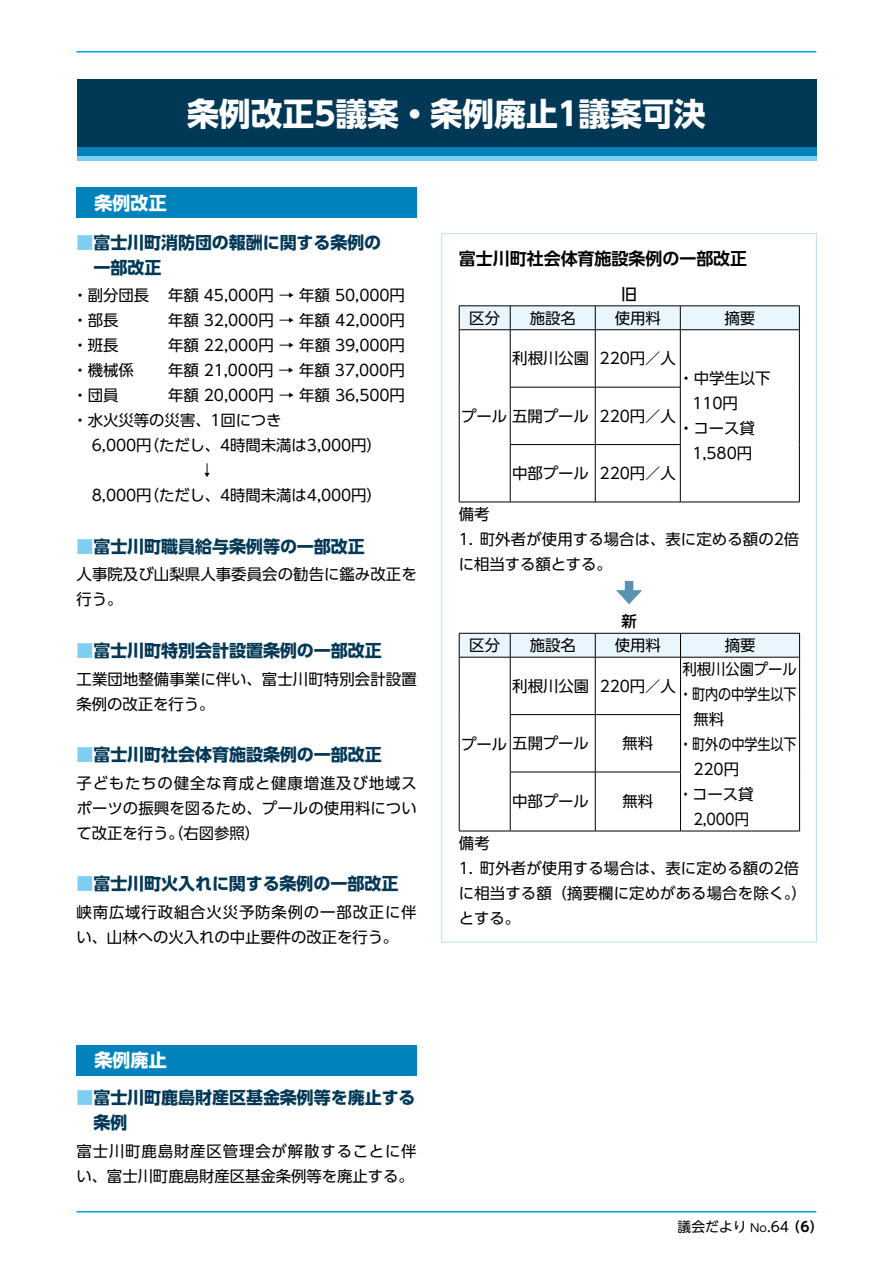
<style>
.page{position:relative;width:893px;height:1263px;background:#fff}
.page>*{position:absolute;margin:0;border:0;box-sizing:border-box;transform-origin:0 0}
.t1{font:700 31.95px "UD Shin Go Pr 6 N";color:#fff}
.t2{font:700 18px "UD Shin Go Pr 6 N";color:#fff}
.t3{font:700 16.95px/25px "UD Shin Go Pro";letter-spacing:-.005em;color:#003856}
.t4{font:700 16.95px "UD Shin Go Pro De";color:#000}
.t5{font:15.45px/25px "UD Shin Go Pr 6 N";letter-spacing:-.005em;color:#000}
.t6{font:15.45px/25px "UD Shin Go Pr 6 N";letter-spacing:.045em;color:#000}
.t7{font:15.45px/25px "UD Shin Go Pr 6 N";letter-spacing:.05em;color:#000}
.t8{font:15.45px "UD Shin Go Pr 6 N";letter-spacing:-.005em;color:#000;scale:.85 1}
.t9{font:15.45px "UD Shin Go Pr 6 N";letter-spacing:-.005em;color:#000;scale:.93 1}
.t10{font:500 15.45px "UD Shin Go Pr 6 N";color:#000}
.t11{font:13.8px "UD Shin M Go Pro";color:#000}
.t12{font:700 13.8px "UD Shin M Go Pro De";color:#000}
.t13{font:11.1px "UD Shin M Go Pro";color:#000}
.s1{color:#7ecef4}
</style>
<div class="page">
<hr style="left:77px;top:1211px;width:739px;height:1px;background:#00a0e9">
<hr style="left:77px;top:51px;width:739px;height:2px;background:#00a0e9">
<div style="left:77px;top:187px;width:340px;height:31px;background:#0082ba"></div>
<div style="left:77px;top:1045px;width:340px;height:30px;background:#0082ba"></div>
<div style="left:459px;top:306px;width:341px;height:23px;background:#eaf6fd"></div>
<hr style="left:459px;top:329px;width:51px;height:1px;background:#000">
<hr style="left:459px;top:330px;width:1px;height:57px;background:#000">
<hr style="left:510px;top:329px;width:85px;height:1px;background:#000">
<hr style="left:510px;top:330px;width:1px;height:57px;background:#000">
<hr style="left:595px;top:329px;width:85px;height:1px;background:#000">
<hr style="left:595px;top:330px;width:1px;height:57px;background:#000">
<hr style="left:680px;top:329px;width:120px;height:1px;background:#000">
<hr style="left:680px;top:330px;width:1px;height:57px;background:#000">
<hr style="left:799px;top:330px;width:1px;height:57px;background:#000">
<hr style="left:459px;top:387px;width:1px;height:58px;background:#000">
<hr style="left:510px;top:387px;width:85px;height:1px;background:#000">
<hr style="left:510px;top:387px;width:1px;height:57px;background:#000">
<hr style="left:595px;top:387px;width:85px;height:1px;background:#000">
<hr style="left:595px;top:387px;width:1px;height:57px;background:#000">
<hr style="left:680px;top:387px;width:1px;height:57px;background:#000">
<hr style="left:799px;top:387px;width:1px;height:58px;background:#000">
<hr style="left:459px;top:445px;width:1px;height:57px;background:#000">
<hr style="left:510px;top:444px;width:85px;height:1px;background:#000">
<hr style="left:510px;top:445px;width:1px;height:57px;background:#000">
<hr style="left:595px;top:444px;width:85px;height:1px;background:#000">
<hr style="left:595px;top:445px;width:1px;height:57px;background:#000">
<hr style="left:680px;top:445px;width:1px;height:57px;background:#000">
<hr style="left:799px;top:445px;width:1px;height:57px;background:#000">
<hr style="left:459px;top:502px;width:51px;height:1px;background:#000">
<hr style="left:510px;top:502px;width:85px;height:1px;background:#000">
<hr style="left:595px;top:502px;width:85px;height:1px;background:#000">
<hr style="left:680px;top:502px;width:120px;height:1px;background:#000">
<svg style="left:459px;top:633px;width:341px;height:24px;background:#dce7ee"></svg>
<hr style="left:459px;top:657px;width:51px;height:1px;background:#000">
<hr style="left:459px;top:657px;width:1px;height:58px;background:#000">
<hr style="left:510px;top:657px;width:85px;height:1px;background:#000">
<hr style="left:510px;top:657px;width:1px;height:57px;background:#000">
<hr style="left:595px;top:657px;width:85px;height:1px;background:#000">
<hr style="left:595px;top:657px;width:1px;height:57px;background:#000">
<hr style="left:680px;top:657px;width:120px;height:1px;background:#000">
<hr style="left:680px;top:657px;width:1px;height:57px;background:#000">
<hr style="left:799px;top:657px;width:1px;height:58px;background:#000">
<hr style="left:459px;top:715px;width:1px;height:57px;background:#000">
<hr style="left:510px;top:714px;width:85px;height:1px;background:#000">
<hr style="left:510px;top:715px;width:1px;height:57px;background:#000">
<hr style="left:595px;top:714px;width:86px;height:1px;background:#000">
<hr style="left:595px;top:715px;width:1px;height:57px;background:#000">
<hr style="left:680px;top:715px;width:1px;height:57px;background:#000">
<hr style="left:799px;top:715px;width:1px;height:57px;background:#000">
<hr style="left:459px;top:772px;width:1px;height:59px;background:#000">
<hr style="left:510px;top:772px;width:85px;height:1px;background:#000">
<hr style="left:510px;top:772px;width:1px;height:59px;background:#000">
<hr style="left:595px;top:772px;width:86px;height:1px;background:#000">
<hr style="left:595px;top:772px;width:1px;height:59px;background:#000">
<hr style="left:680px;top:772px;width:1px;height:59px;background:#000">
<hr style="left:799px;top:772px;width:1px;height:59px;background:#000">
<hr style="left:459px;top:831px;width:51px;height:1px;background:#000">
<hr style="left:510px;top:831px;width:85px;height:1px;background:#000">
<hr style="left:595px;top:831px;width:85px;height:1px;background:#000">
<hr style="left:680px;top:831px;width:120px;height:1px;background:#000">
<div style="left:625px;top:581px;width:8px;height:14px;background:#5894af"></div>
<svg style="left:616px;top:590px;width:26px;height:14px"></svg>
<div style="left:77px;top:79px;width:739px;height:68px;background:#003856"></div>
<div style="left:77px;top:147px;width:739px;height:9px;background:#0082ba"></div>
<hr style="left:77px;top:156px;width:739px;height:4px;background:#7ecef4">
<h1 class="t1" style="left:187px;top:87px;width:520px">条例改正5議案・条例廃止1議案可決</h1>
<p class="t2" style="left:77px;top:188px;width:92px">　条例改正</p>
<p class="t3" style="left:76px;top:229px;width:306px"><span class="s1">■</span>富士川町消防団の報酬に関する条例の　一部改正</p>
<p class="t5" style="left:168px;top:283px;width:238px">年額 45,000円 → 年額 50,000円</p>
<p class="t5" style="left:73px;top:283px;width:78px">・副分団長</p>
<p class="t5" style="left:73px;top:308px;width:48px">・部長</p>
<p class="t5" style="left:168px;top:308px;width:238px">年額 32,000円 → 年額 42,000円</p>
<p class="t5" style="left:73px;top:333px;width:48px">・班長</p>
<p class="t5" style="left:168px;top:333px;width:238px">年額 22,000円 → 年額 39,000円</p>
<p class="t5" style="left:73px;top:357px;width:63px">・機械係</p>
<p class="t5" style="left:168px;top:357px;width:238px">年額 21,000円 → 年額 37,000円</p>
<p class="t5" style="left:168px;top:382px;width:238px">年額 20,000円 → 年額 36,500円</p>
<p class="t5" style="left:73px;top:382px;width:47px">・団員</p>
<p class="t5" style="left:73px;top:407px;width:211px">・水火災等の災害、1回につき</p>
<p class="t5" style="left:77px;top:432px;width:307px">　6,000 （円ただし、4時間未満は3,000円(</p>
<p class="t5" style="left:200px;top:457px;width:17px">↓</p>
<p class="t5" style="left:77px;top:482px;width:307px">　8,000 （円ただし、4時間未満は4,000円(</p>
<p class="t3" style="left:76px;top:533px;width:290px"><span class="s1">■</span>富士川町職員給与条例等の一部改正</p>
<p class="t5" style="left:77px;top:562px;width:342px">人事院及び山梨県人事委員会の勧告に鑑み改正を行う。</p>
<p class="t3" style="left:76px;top:637px;width:307px"><span class="s1">■</span>富士川町特別会計設置条例の一部改正</p>
<p class="t5" style="left:77px;top:666px;width:342px">工業団地整備事業に伴い、富士川町特別会計設置条例の改正を行う。</p>
<p class="t3" style="left:76px;top:742px;width:307px"><span class="s1">■</span>富士川町社会体育施設条例の一部改正</p>
<p class="t5" style="left:76px;top:770px;width:342px;text-align:justify">子どもたちの健全な育成と健康増進及び地域スポーツの振興を図るため、プールの使用料について改正を行う。（右図参照(</p>
<p class="t3" style="left:76px;top:871px;width:323px"><span class="s1">■</span>富士川町火入れに関する条例の一部改正</p>
<p class="t7" style="left:76px;top:899px;width:342px">峡南広域行政組合火災予防条例の一部改正に伴い、山林への火入れの中止要件の改正を行う。</p>
<p class="t2" style="left:77px;top:1045px;width:92px">　条例廃止</p>
<p class="t3" style="left:76px;top:1084px;width:341px"><span class="s1">■</span>富士川町鹿島財産区基金条例等を廃止する　条例</p>
<p class="t6" style="left:76px;top:1138px;width:342px">富士川町鹿島財産区管理会が解散することに伴い、富士川町鹿島財産区基金条例等を廃止する。</p>
<p class="t4" style="left:459px;top:245px;width:290px">富士川町社会体育施設条例の一部改正</p>
<p class="t10" style="left:621px;top:281px;width:17px">旧</p>
<p class="t5" style="left:469px;top:305px;width:32px">区分</p>
<p class="t5" style="left:530px;top:305px;width:48px">施設名</p>
<p class="t5" style="left:615px;top:305px;width:48px">使用料</p>
<p class="t5" style="left:724px;top:305px;width:32px">摘要</p>
<p class="t5" style="left:512px;top:345px;width:78px">利根川公園</p>
<p class="t5" style="left:600px;top:345px;width:78px">220円／人</p>
<p class="t5" style="left:461px;top:403px;width:129px">プール五開プール</p>
<p class="t5" style="left:600px;top:403px;width:78px">220円／人</p>
<p class="t5" style="left:678px;top:365px;width:94px">・中学生以下</p>
<p class="t5" style="left:693px;top:390px;width:47px">110円</p>
<p class="t5" style="left:678px;top:415px;width:78px">・コース貸</p>
<p class="t5" style="left:693px;top:440px;width:61px">1,580円</p>
<p class="t5" style="left:512px;top:460px;width:78px">中部プール</p>
<p class="t5" style="left:600px;top:460px;width:78px">220円／人</p>
<p class="t5" style="left:459px;top:501px;width:32px">備考</p>
<p class="t5" style="left:459px;top:526px;width:342px">1. 町外者が使用する場合は、表に定める額の2倍に相当する額とする。</p>
<p class="t10" style="left:621px;top:609px;width:17px">新</p>
<p class="t5" style="left:469px;top:632px;width:32px">区分</p>
<p class="t5" style="left:530px;top:632px;width:48px">施設名</p>
<p class="t5" style="left:615px;top:632px;width:48px">使用料</p>
<p class="t5" style="left:725px;top:632px;width:32px">摘要</p>
<p class="t5" style="left:512px;top:673px;width:78px">利根川公園</p>
<p class="t5" style="left:461px;top:730px;width:129px">プール五開プール</p>
<p class="t5" style="left:512px;top:788px;width:78px">中部プール</p>
<p class="t9" style="left:683px;top:657px;width:124px">利根川公園プール</p>
<p class="t8" style="left:679px;top:682px;width:140px">・町内の中学生以下</p>
<p class="t5" style="left:693px;top:706px;width:32px">無料</p>
<p class="t5" style="left:683px;top:706px;width:17px">　</p>
<p class="t8" style="left:679px;top:732px;width:140px">・町外の中学生以下</p>
<p class="t5" style="left:693px;top:756px;width:47px">220円</p>
<p class="t5" style="left:683px;top:756px;width:17px">　</p>
<p class="t8" style="left:679px;top:781px;width:89px">・コース貸</p>
<p class="t9" style="left:693px;top:806px;width:61px">2,000円</p>
<p class="t5" style="left:600px;top:673px;width:78px">220円／人</p>
<p class="t5" style="left:622px;top:730px;width:32px">無料</p>
<p class="t5" style="left:622px;top:788px;width:32px">無料</p>
<p class="t5" style="left:459px;top:830px;width:32px">備考</p>
<p class="t5" style="left:459px;top:855px;width:350px">1. 町外者が使用する場合は、表に定める額の2倍に相当する額（摘要欄に定めがある場合を除く (。とする。</p>
<p class="t11" style="left:678px;top:1215px;width:71px">議会だより</p>
<p class="t12" style="left:787px;top:1215px;width:38px">)6(</p>
<p class="t11" style="left:767px;top:1215px;width:23px">.64</p>
<p class="t13" style="left:750px;top:1218px;width:18px">No</p>
</div>
